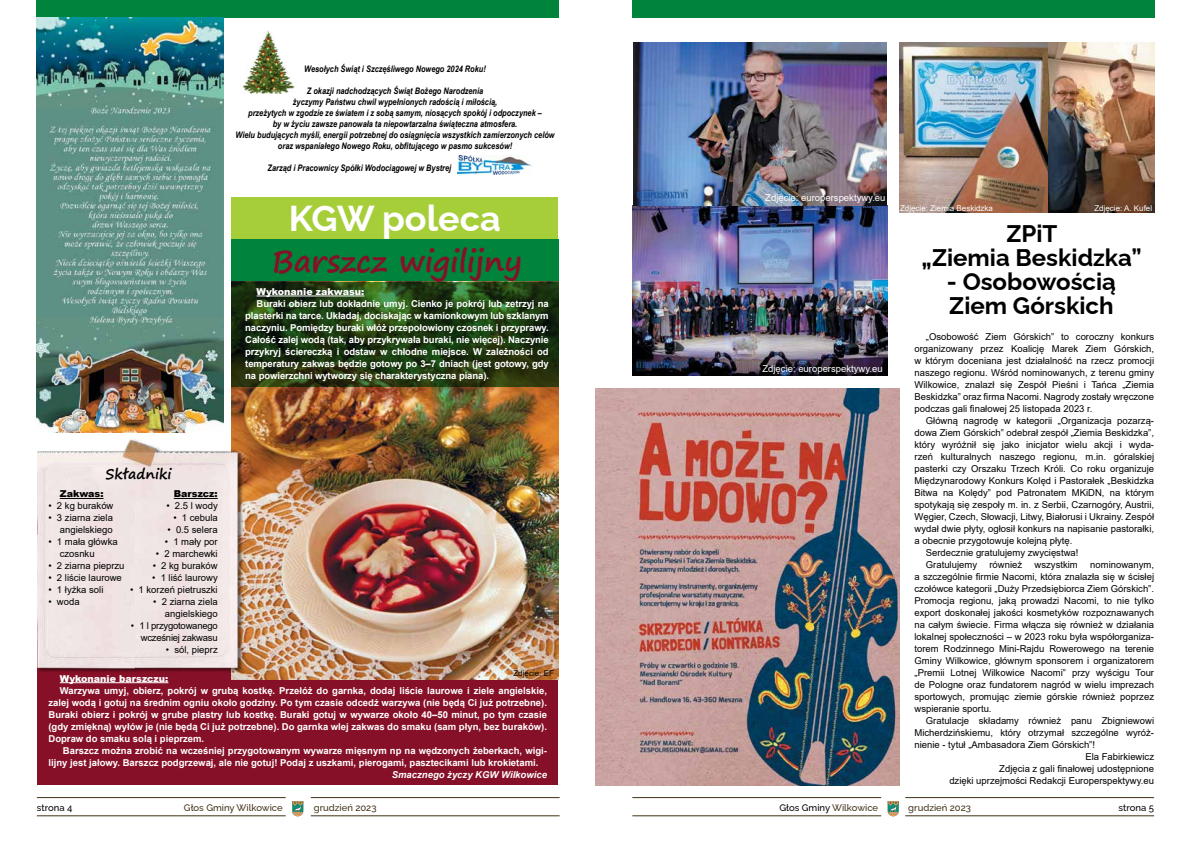
<style>
.page{position:relative;width:1191px;height:842px;background:#fff}
.page>*{position:absolute;margin:0;border:0;box-sizing:border-box;transform-origin:0 0}
.t1{font:700 36px "Raleway";color:#fff}
.t2{font:700 30px "Segoe Print";color:#861027}
.t3{font:700 24px/24px "Raleway";color:#000;text-align:center}
.t4{font:700 14px "Segoe Print";letter-spacing:.005em;color:#000}
.t5{font:9.5px/12px "Arial";color:#000;text-align:justify}
.t6{font:700 9.5px/12px "Arial";color:#fff;text-align:justify}
.t7{font:9.5px "Arial";color:#fff}
.t8{font:500 9.5px "Raleway";color:#423118}
.t9{font:900 9.5px "Arial";color:#fff}
.t10{font:9.5px/12px "Arial";letter-spacing:-.025em;color:#000;text-align:right}
.t11{font:500 9.5px "Raleway";color:#000}
.t12{font:italic 700 9.5px "Arial";color:#fff}
.t13{font:900 9.5px "Arial";color:#000}
.t14{font:italic 700 9px/11px "Arial Narrow";color:#000;text-align:center}
.t15{font:8px "Arial";color:#fff}
.t16{font:8px "Arial";color:#000}
.s1{color:#423118}
</style>
<div class="page">
<svg style="left:292px;top:801px;width:11px;height:15px"></svg>
<svg style="left:887px;top:801px;width:12px;height:15px"></svg>
<hr style="left:37px;top:797px;width:249px;height:1px;background:#423118">
<hr style="left:632px;top:797px;width:249px;height:1px;background:#423118">
<hr style="left:311px;top:797px;width:248px;height:1px;background:#423118">
<hr style="left:905px;top:797px;width:249px;height:1px;background:#423118">
<hr style="left:37px;top:815px;width:249px;height:1px;background:#423118">
<hr style="left:632px;top:815px;width:249px;height:1px;background:#423118">
<hr style="left:311px;top:815px;width:248px;height:1px;background:#423118">
<hr style="left:905px;top:815px;width:249px;height:1px;background:#423118">
<div style="left:231px;top:240px;width:327px;height:113px;background:#00833b"></div>
<div style="left:37px;top:462px;width:521px;height:323px;background:#861027"></div>
<img style="left:231px;top:387px;width:327px;height:293px">
<img style="left:37px;top:439px;width:211px;height:245px">
<svg style="left:231px;top:282px;width:327px;height:105px;background:#203911"></svg>
<div style="left:231px;top:198px;width:327px;height:41px;background:#a6ce39"></div>
<img style="left:632px;top:205px;width:255px;height:170px">
<div style="left:37px;top:0;width:522px;height:18px;background:#00833b"></div>
<div style="left:632px;top:0;width:522px;height:18px;background:#00833b"></div>
<img style="left:634px;top:43px;width:252px;height:162px">
<img style="left:1047px;top:43px;width:107px;height:170px">
<img style="left:899px;top:43px;width:148px;height:170px">
<img style="left:37px;top:18px;width:186px;height:415px">
<img style="left:243px;top:31px;width:52px;height:63px">
<img style="left:458px;top:155px;width:73px;height:20px">
<img style="left:595px;top:388px;width:304px;height:397px">
<hr style="left:60px;top:682px;width:108px;height:1px;background:#fff">
<hr style="left:257px;top:296px;width:107px;height:1px;background:#fff">
<hr style="left:60px;top:498px;width:44px;height:1px;background:#000">
<hr style="left:174px;top:498px;width:44px;height:1px;background:#000">
<p class="t14" style="left:304px;top:63px;width:183px">Wesołych Świąt i Szczęśliwego Nowego 2024 Roku!</p>
<p class="t14" style="left:235px;top:85px;width:321px">Z okazji nadchodzących Świąt Bożego Narodzenia<br>życzymy Państwu chwil wypełnionych radością i miłością,<br>przeżytych w zgodzie ze światem i z sobą samym, niosących spokój i odpoczynek –<br>by w życiu zawsze panowała ta niepowtarzalna świąteczna atmosfera.<br>Wielu budujących myśli, energii potrzebnej do osiągnięcia wszystkich zamierzonych celów oraz wspaniałego Nowego Roku, obfitującego w pasmo sukcesów!</p>
<p class="t14" style="left:268px;top:162px;width:185px">Zarząd i Pracownicy Spółki Wodociągowej w Bystrej</p>
<h1 class="t1" style="left:289px;top:190px;width:213px">KGW poleca</h1>
<h2 class="t2" style="left:272px;top:234px;width:252px">Barszcz wigilijny</h2>
<p class="t9" style="left:257px;top:284px;width:109px">Wykonanie zakwasu:</p>
<p class="t6" style="left:245px;top:298px;width:305px;text-indent:11px">Buraki obierz lub dokładnie umyj. Cienko je pokrój lub zetrzyj na plasterki na tarce. Układaj, dociskając w kamionkowym lub szklanym naczyniu. Pomiędzy buraki włóż przepołowiony czosnek i przyprawy.<br>Całość zalej wodą (tak, aby przykrywała buraki, nie więcej). Naczynie przykryj ściereczką i odstaw w chłodne miejsce. W zależności od temperatury zakwas będzie gotowy po 3–7 dniach (jest gotowy, gdy na powierzchni wytworzy się charakterystyczna piana).</p>
<h3 class="t4" style="left:105px;top:461px;width:68px">Składniki</h3>
<p class="t13" style="left:174px;top:487px;width:45px">Barszcz:</p>
<p class="t5" style="left:166px;top:500px;width:53px">• 2.5 l wody</p>
<p class="t5" style="left:173px;top:512px;width:46px">• 1 cebula</p>
<p class="t5" style="left:167px;top:524px;width:52px">• 0.5 selera</p>
<p class="t5" style="left:165px;top:536px;width:54px">• 1 mały por</p>
<p class="t5" style="left:156px;top:548px;width:63px">• 2 marchewki</p>
<p class="t5" style="left:153px;top:560px;width:66px">• 2 kg buraków</p>
<p class="t5" style="left:152px;top:572px;width:67px">• 1 liść laurowy</p>
<p class="t5" style="left:130px;top:584px;width:89px">• 1 korzeń pietruszki</p>
<p class="t5" style="left:153px;top:596px;width:66px;text-align:right">• 2 ziarna ziela angielskiego</p>
<p class="t10" style="left:131px;top:620px;width:88px">• 1 l przygotowanego wcześniej zakwasu</p>
<p class="t5" style="left:166px;top:644px;width:53px">• sól, pieprz</p>
<p class="t13" style="left:60px;top:487px;width:45px">Zakwas:</p>
<p class="t5" style="left:48px;top:500px;width:66px">• 2 kg buraków</p>
<p class="t5" style="left:48px;top:512px;width:66px;text-align:right">• 3 ziarna ziela angielskiego</p>
<p class="t5" style="left:60px;top:536px;width:59px;text-indent:-11px">• 1 mała główka czosnku</p>
<p class="t5" style="left:48px;top:560px;width:78px">• 2 ziarna pieprzu</p>
<p class="t5" style="left:48px;top:572px;width:75px">• 2 liście laurowe</p>
<p class="t5" style="left:48px;top:584px;width:56px">• 1 łyżka soli</p>
<p class="t5" style="left:48px;top:596px;width:33px">• woda</p>
<p class="t16" style="left:513px;top:667px;width:42px">Zdjęcie: EF</p>
<p class="t9" style="left:60px;top:671px;width:110px">Wykonanie barszczu:</p>
<p class="t6" style="left:48px;top:684px;width:500px;text-indent:11px">Warzywa umyj, obierz, pokrój w grubą kostkę. Przełóż do garnka, dodaj liście laurowe i ziele angielskie, zalej wodą i gotuj na średnim ogniu około godziny. Po tym czasie odcedź warzywa (nie będą Ci już potrzebne).<br>Buraki obierz i pokrój w grube plastry lub kostkę. Buraki gotuj w wywarze około 40–50 minut, po tym czasie (gdy zmiękną) wyłów je (nie będą Ci już potrzebne). Do garnka wlej zakwas do smaku (sam płyn, bez buraków).<br>Dopraw do smaku solą i pieprzem.</p>
<p class="t6" style="left:48px;top:744px;width:500px;text-indent:14px">Barszcz można zrobić na wcześniej przygotowanym wywarze mięsnym np na wędzonych żeberkach, wigi&shy;lijny jest jałowy. Barszcz podgrzewaj, ale nie gotuj! Podaj z uszkami, pierogami, pasztecikami lub krokietami.</p>
<p class="t12" style="left:392px;top:768px;width:157px">Smacznego życzy KGW Wilkowice</p>
<p class="t7" style="left:765px;top:191px;width:122px">Zdjęcie: europerspektywy.eu</p>
<p class="t7" style="left:762px;top:362px;width:122px">Zdjęcie: europerspektywy.eu</p>
<p class="t15" style="left:900px;top:202px;width:94px">Zdjęcie: Ziemia Beskidzka</p>
<p class="t15" style="left:1094px;top:202px;width:59px">Zdjęcie: A. Kufel</p>
<h3 class="t3" style="left:921px;top:219px;width:222px">ZPiT<br>„Ziemia Beskidzka”</h3>
<h3 class="t3" style="left:947px;top:267px;width:171px;text-align:left">- Osobowością<br>Ziem Górskich</h3>
<p class="t5" style="left:914px;top:330px;width:241px;text-indent:11px">„Osobowość Ziem Górskich” to coroczny konkurs organizowany przez Koalicję Marek Ziem Górskich, w którym doceniana jest działalność na rzecz promocji naszego regionu. Wśród nominowanych, z terenu gminy Wilkowice, znalazł się Zespół Pieśni i Tańca „Ziemia Beskidzka” oraz firma Nacomi. Nagrody zostały wręczone podczas gali finałowej 25 listopada 2023 r.</p>
<p class="t5" style="left:926px;top:414px;width:230px">Główną nagrodę w kategorii „Organizacja pozarzą-</p>
<p class="t5" style="left:914px;top:426px;width:241px">dowa Ziem Górskich” odebrał zespół „Ziemia Beskidzka”,</p>
<p class="t5" style="left:914px;top:438px;width:241px">który wyróżnił się jako inicjator wielu akcji i wyda-</p>
<p class="t5" style="left:914px;top:450px;width:241px">rzeń kulturalnych naszego regionu, m.in. góralskiej</p>
<p class="t5" style="left:914px;top:462px;width:241px">pasterki czy Orszaku Trzech Króli. Co roku organizuje</p>
<p class="t5" style="left:914px;top:474px;width:241px">Międzynarodowy Konkurs Kolęd i Pastorałek „Beskidzka</p>
<p class="t5" style="left:914px;top:486px;width:241px">Bitwa na Kolędy” pod Patronatem MKiDN, na którym</p>
<p class="t5" style="left:914px;top:498px;width:241px">spotykają się zespoły m. in. z Serbii, Czarnogóry, Austrii,</p>
<p class="t5" style="left:914px;top:510px;width:241px">Węgier, Czech, Słowacji, Litwy, Białorusi i Ukrainy. Zespół</p>
<p class="t5" style="left:914px;top:522px;width:241px">wydał dwie płyty, ogłosił konkurs na napisanie pastorałki,</p>
<p class="t5" style="left:914px;top:534px;width:159px">a obecnie przygotowuje kolejną płytę.</p>
<p class="t5" style="left:926px;top:546px;width:154px">Serdecznie gratulujemy zwycięstwa!</p>
<p class="t5" style="left:926px;top:558px;width:53px">Gratulujemy</p>
<p class="t5" style="left:989px;top:558px;width:34px">również</p>
<p class="t5" style="left:1034px;top:558px;width:45px">wszystkim</p>
<p class="t5" style="left:914px;top:558px;width:241px;text-indent:176px">nominowanym, a szczególnie firmie Nacomi, która znalazła się w ścisłej czołówce kategorii „Duży Przedsiębiorca Ziem Górskich”.<br>Promocja regionu, jaką prowadzi Nacomi, to nie tylko export doskonałej jakości kosmetyków rozpoznawanych na całym świecie. Firma włącza się również w działania lokalnej społeczności – w 2023 roku była współorganiza&shy;torem Rodzinnego Mini-Rajdu Rowerowego na terenie Gminy Wilkowice, głównym sponsorem i organizatorem „Premii Lotnej Wilkowice Nacomi” przy wyścigu Tour de Pologne oraz fundatorem nagród w wielu imprezach sportowych, promując ziemie górskie również poprzez wspieranie sportu.</p>
<p class="t5" style="left:926px;top:714px;width:230px">Gratulacje składamy również panu Zbigniewowi</p>
<p class="t5" style="left:914px;top:726px;width:241px">Micherdzińskiemu, który otrzymał szczególne wyróż-</p>
<p class="t5" style="left:914px;top:738px;width:182px">nienie - tytuł „Ambasadora Ziem Górskich”!</p>
<p class="t5" style="left:1085px;top:750px;width:70px">Ela Fabirkiewicz</p>
<p class="t5" style="left:999px;top:762px;width:156px">Zdjęcia z gali finałowej udostępnione</p>
<p class="t5" style="left:949px;top:774px;width:206px">dzięki uprzejmości Redakcji Europerspektywy.eu</p>
<p class="t11" style="left:37px;top:800px;width:37px">strona 4</p>
<p class="t8" style="left:184px;top:800px;width:100px">Głos Gminy Wilkowice</p>
<p class="t8" style="left:314px;top:800px;width:64px">grudzień 2023</p>
<p class="t11" style="left:779px;top:800px;width:100px">Głos Gminy <span class="s1">Wilkowice</span></p>
<p class="t8" style="left:908px;top:800px;width:64px">grudzień 2023</p>
<p class="t11" style="left:1118px;top:800px;width:37px">strona 5</p>
</div>
